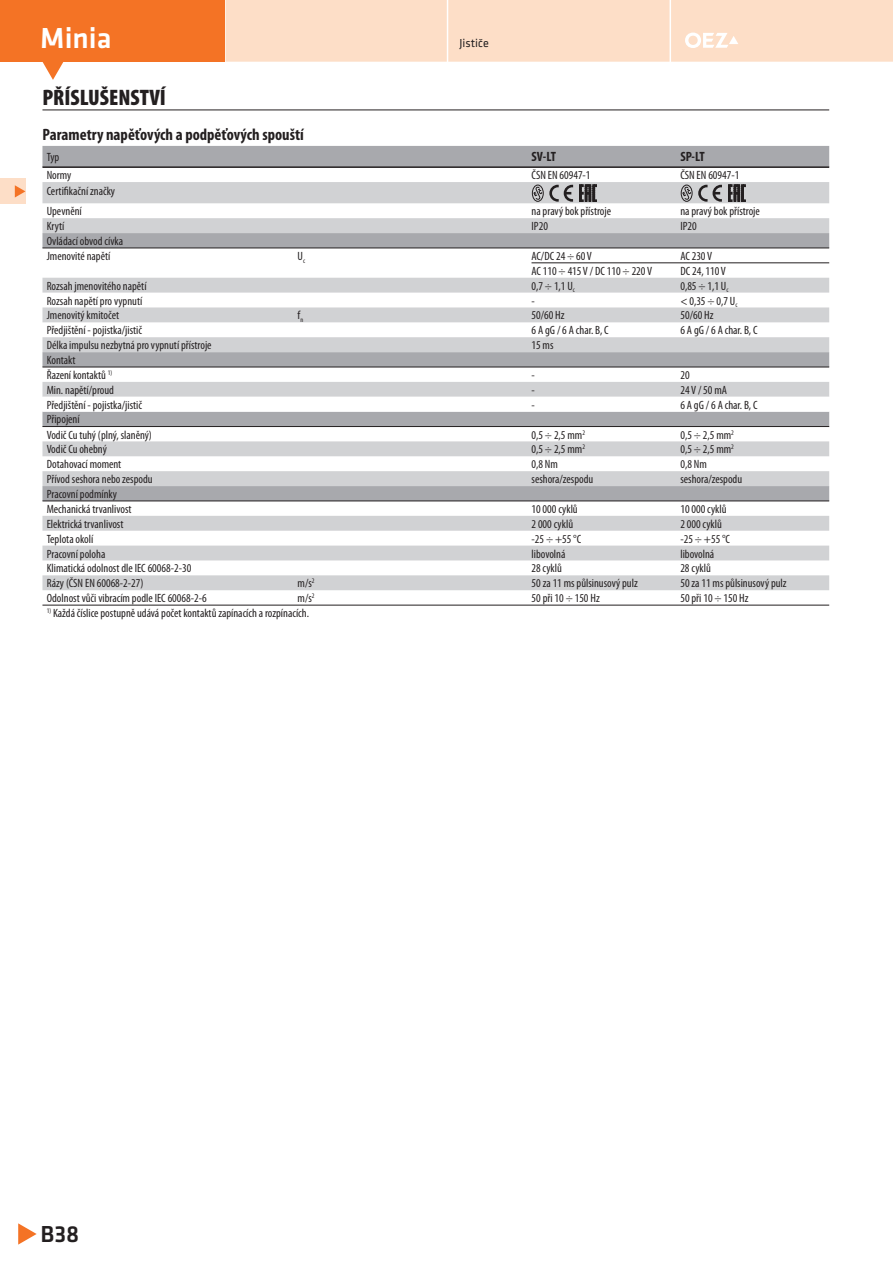
<style>
.page{position:relative;width:893px;height:1263px;background:#fff}
.page>*{position:absolute;margin:0;border:0;box-sizing:border-box;transform-origin:0 0}
.t1{font:500 30px "Klavika";color:#fff}
.t2{font:500 24px "Klavika";color:#231f20}
.t3{font:900 condensed 22.5px "Myriad Pro";color:#231f20}
.t4{font:700 condensed 16.5px "Myriad Pro";color:#231f20}
.t5{font:700 condensed 13.5px "Myriad Pro";letter-spacing:-.03em;color:#231f20}
.t6{font:condensed 12px/15.3px "Myriad Pro";color:#231f20}
.t7{font:12px "Klavika";color:#231f20}
</style>
<div class="page">
<div style="left:0;top:0;width:224px;height:62px;background:#f47325"></div>
<svg style="left:42px;top:62px;width:22px;height:18px"></svg>
<svg style="left:18px;top:1223px;width:19px;height:22px"></svg>
<div style="left:226px;top:0;width:667px;height:62px;background:#fddec7"></div>
<div style="left:0;top:179px;width:25px;height:25px;background:#fddec7"></div>
<svg style="left:15px;top:185px;width:10px;height:13px"></svg>
<hr style="left:42px;top:110px;width:787px;height:1px;background:#231f20">
<div style="left:42px;top:146px;width:787px;height:20px;background:#a8a9ad"></div>
<svg style="left:42px;top:182px;width:787px;height:408px"></svg>
<svg style="left:42px;top:397px;width:787px;height:15px"></svg>
<hr style="left:42px;top:166px;width:787px;height:2px;background:#231f20">
<hr style="left:42px;top:501px;width:787px;height:1px;background:#231f20">
<hr style="left:42px;top:367px;width:787px;height:1px;background:#231f20">
<hr style="left:42px;top:248px;width:787px;height:1px;background:#231f20">
<hr style="left:42px;top:426px;width:787px;height:1px;background:#231f20">
<hr style="left:531px;top:263px;width:298px;height:1px;background:#231f20">
<hr style="left:42px;top:605px;width:787px;height:1px;background:#231f20">
<svg style="left:549px;top:185px;width:24px;height:17px"></svg>
<div style="left:532px;top:185px;width:12px;height:17px;border:1px solid #231f20;border-radius:50%"></div>
<svg style="left:533px;top:187px;width:9px;height:13px"></svg>
<svg style="left:579px;top:185px;width:17px;height:17px"></svg>
<svg style="left:698px;top:185px;width:24px;height:17px"></svg>
<div style="left:681px;top:185px;width:11px;height:17px;border:1px solid #231f20;border-radius:50%"></div>
<svg style="left:682px;top:187px;width:9px;height:13px"></svg>
<svg style="left:728px;top:185px;width:17px;height:17px"></svg>
<h1 class="t1" style="left:40px;top:20px;width:73px">Minia</h1>
<h3 class="t3" style="left:42px;top:84px;width:125px">PŘÍSLUŠENSTVÍ</h3>
<h3 class="t4" style="left:42px;top:128px;width:263px">Parametry napěťových a podpěťových spouští</h3>
<p class="t7" style="left:459px;top:36px;width:31px">Jističe</p>
<p class="t6" style="left:47px;top:150px;width:14px">Typ</p>
<p class="t5" style="left:531px;top:152px;width:26px">SV-LT</p>
<p class="t5" style="left:680px;top:152px;width:26px">SP-LT</p>
<p class="t6" style="left:47px;top:169px;width:26px">Normy</p>
<p class="t6" style="left:531px;top:169px;width:61px">ČSN EN 60947-1</p>
<p class="t6" style="left:680px;top:169px;width:61px">ČSN EN 60947-1</p>
<p class="t6" style="left:47px;top:182px;width:70px;line-height:20px">Certifikační značky<br>Upevnění</p>
<p class="t6" style="left:531px;top:204px;width:81px">na pravý bok přístroje</p>
<p class="t6" style="left:680px;top:204px;width:81px">na pravý bok přístroje</p>
<p class="t6" style="left:47px;top:219px;width:19px">Krytí</p>
<p class="t6" style="left:531px;top:219px;width:18px">IP20</p>
<p class="t6" style="left:680px;top:219px;width:18px">IP20</p>
<p class="t6" style="left:47px;top:234px;width:78px">Ovládací obvod cívka<br>Jmenovité napětí</p>
<p class="t6" style="left:298px;top:249px;width:9px">U<sub>c</sub></p>
<p class="t6" style="left:531px;top:249px;width:62px">AC/DC 24 ÷ 60 V</p>
<p class="t6" style="left:680px;top:249px;width:33px">AC 230 V</p>
<p class="t6" style="left:531px;top:264px;width:122px">AC 110 ÷ 415 V / DC 110 ÷ 220 V</p>
<p class="t6" style="left:680px;top:264px;width:47px">DC 24, 110 V</p>
<p class="t6" style="left:47px;top:279px;width:101px">Rozsah jmenovitého napětí</p>
<p class="t6" style="left:531px;top:279px;width:45px">0,7 ÷ 1,1 U<sub>c</sub></p>
<p class="t6" style="left:680px;top:279px;width:50px">0,85 ÷ 1,1 U<sub>c</sub></p>
<p class="t6" style="left:47px;top:294px;width:97px">Rozsah napětí pro vypnutí</p>
<p class="t6" style="left:531px;top:294px;width:5px">-</p>
<p class="t6" style="left:680px;top:294px;width:59px">&lt; 0,35 ÷ 0,7 U<sub>c</sub></p>
<p class="t6" style="left:47px;top:309px;width:74px">Jmenovitý kmitočet</p>
<p class="t6" style="left:298px;top:309px;width:7px">f<sub>n</sub></p>
<p class="t6" style="left:531px;top:309px;width:35px">50/60 Hz</p>
<p class="t6" style="left:680px;top:309px;width:35px">50/60 Hz</p>
<p class="t6" style="left:47px;top:323px;width:97px">Předjištění - pojistka/jistič</p>
<p class="t6" style="left:531px;top:323px;width:79px">6 A gG / 6 A char. B, C</p>
<p class="t6" style="left:680px;top:323px;width:79px">6 A gG / 6 A char. B, C</p>
<p class="t6" style="left:47px;top:338px;width:166px">Délka impulsu nezbytná pro vypnutí přístroje</p>
<p class="t6" style="left:531px;top:338px;width:24px">15 ms</p>
<p class="t6" style="left:47px;top:353px;width:67px">Kontakt<br>Řazení kontaktů <sup>1)</sup></p>
<p class="t6" style="left:531px;top:368px;width:5px">-</p>
<p class="t6" style="left:680px;top:368px;width:11px">20</p>
<p class="t6" style="left:47px;top:383px;width:69px">Min. napětí/proud</p>
<p class="t6" style="left:531px;top:383px;width:5px">-</p>
<p class="t6" style="left:680px;top:383px;width:48px">24 V / 50 mA</p>
<p class="t6" style="left:47px;top:398px;width:97px">Předjištění - pojistka/jistič</p>
<p class="t6" style="left:531px;top:398px;width:5px">-</p>
<p class="t6" style="left:680px;top:398px;width:79px">6 A gG / 6 A char. B, C</p>
<p class="t6" style="left:47px;top:413px;width:107px">Připojení<br>Vodič Cu tuhý (plný, slaněný)</p>
<p class="t6" style="left:531px;top:428px;width:55px">0,5 ÷ 2,5 mm<sup>2</sup></p>
<p class="t6" style="left:680px;top:428px;width:55px">0,5 ÷ 2,5 mm<sup>2</sup></p>
<p class="t6" style="left:47px;top:442px;width:62px">Vodič Cu ohebný</p>
<p class="t6" style="left:531px;top:442px;width:55px">0,5 ÷ 2,5 mm<sup>2</sup></p>
<p class="t6" style="left:680px;top:442px;width:55px">0,5 ÷ 2,5 mm<sup>2</sup></p>
<p class="t6" style="left:47px;top:457px;width:76px">Dotahovací moment</p>
<p class="t6" style="left:531px;top:457px;width:28px">0,8 Nm</p>
<p class="t6" style="left:680px;top:457px;width:28px">0,8 Nm</p>
<p class="t6" style="left:47px;top:472px;width:107px">Přívod seshora nebo zespodu</p>
<p class="t6" style="left:531px;top:472px;width:63px">seshora/zespodu</p>
<p class="t6" style="left:680px;top:472px;width:63px">seshora/zespodu</p>
<p class="t6" style="left:47px;top:487px;width:86px">Pracovní podmínky<br>Mechanická trvanlivost</p>
<p class="t6" style="left:531px;top:502px;width:48px">10 000 cyklů</p>
<p class="t6" style="left:680px;top:502px;width:48px">10 000 cyklů</p>
<p class="t6" style="left:47px;top:517px;width:78px">Elektrická trvanlivost</p>
<p class="t6" style="left:531px;top:517px;width:43px">2 000 cyklů</p>
<p class="t6" style="left:680px;top:517px;width:43px">2 000 cyklů</p>
<p class="t6" style="left:47px;top:532px;width:48px">Teplota okolí</p>
<p class="t6" style="left:531px;top:532px;width:51px">-25 ÷ +55 °C</p>
<p class="t6" style="left:680px;top:532px;width:51px">-25 ÷ +55 °C</p>
<p class="t6" style="left:47px;top:547px;width:60px">Pracovní poloha</p>
<p class="t6" style="left:531px;top:547px;width:35px">libovolná</p>
<p class="t6" style="left:680px;top:547px;width:35px">libovolná</p>
<p class="t6" style="left:47px;top:562px;width:146px">Klimatická odolnost dle IEC 60068-2-30</p>
<p class="t6" style="left:531px;top:562px;width:32px">28 cyklů</p>
<p class="t6" style="left:680px;top:562px;width:32px">28 cyklů</p>
<p class="t6" style="left:47px;top:576px;width:98px">Rázy (ČSN EN 60068-2-27)</p>
<p class="t6" style="left:298px;top:576px;width:18px">m/s<sup>2</sup></p>
<p class="t6" style="left:531px;top:576px;width:108px">50 za 11 ms půlsinusový pulz</p>
<p class="t6" style="left:680px;top:576px;width:108px">50 za 11 ms půlsinusový pulz</p>
<p class="t6" style="left:47px;top:591px;width:161px">Odolnost vůči vibracím podle IEC 60068-2-6</p>
<p class="t6" style="left:298px;top:591px;width:18px">m/s<sup>2</sup></p>
<p class="t6" style="left:531px;top:591px;width:70px">50 při 10 ÷ 150 Hz</p>
<p class="t6" style="left:680px;top:591px;width:70px">50 při 10 ÷ 150 Hz</p>
<p class="t6" style="left:47px;top:606px;width:264px"><sup>1)</sup> Každá číslice postupně udává počet kontaktů zapínacích a rozpínacích.</p>
<h2 class="t2" style="left:41px;top:1219px;width:40px">B38</h2>
</div>
